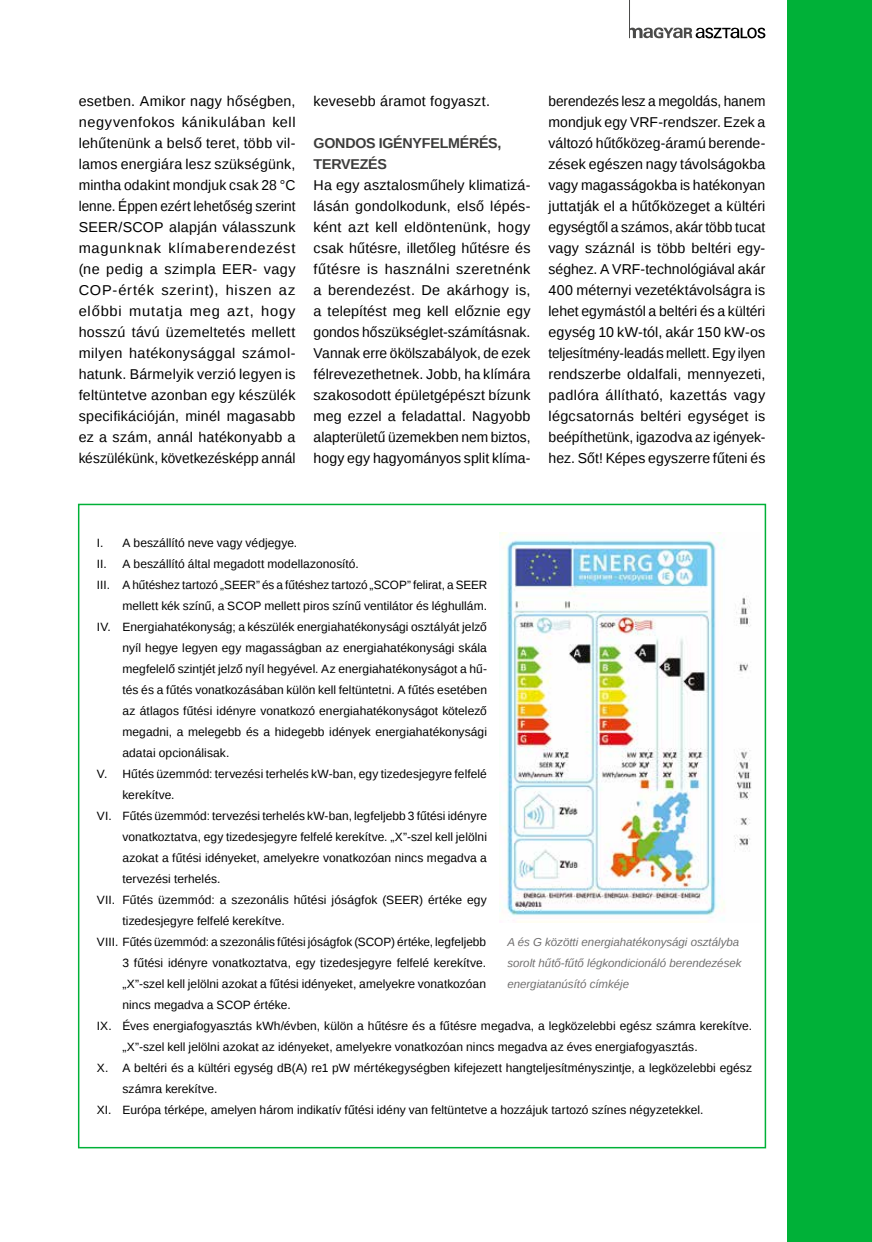
<style>
.page{position:relative;width:872px;height:1242px;background:#fff}
.page>*{position:absolute;margin:0;border:0;box-sizing:border-box;transform-origin:0 0}
.t1{font:14.25px/21px "Liberation Sans";letter-spacing:.005em;color:#000;text-align:justify}
.t2{font:14.25px/21px "Liberation Sans";letter-spacing:.005em;color:#000;text-align:justify;scale:.96 1}
.t3{font:700 14.25px/21px "Liberation Sans";letter-spacing:-.015em;color:#3c3c3b}
.t4{font:12px "Liberation Sans";letter-spacing:.005em;color:#000}
.t5{font:italic 11.55px/21px "Liberation Sans";color:#706f6f}
</style>
<div class="page">
<div style="left:787px;top:0;width:85px;height:1242px;background:#00b138"></div>
<svg style="left:630px;top:27px;width:135px;height:11px"></svg>
<hr style="left:629px;top:0;width:1px;height:38px;background:#4a4a49">
<img style="left:501px;top:532px;width:251px;height:391px">
<p class="t1" style="left:79px;top:91px;width:218px">esetben. Amikor nagy hőségben, negyvenfokos kánikulában kell lehűtenünk a belső teret, több vil&shy;lamos energiára lesz szükségünk, mintha odakint mondjuk csak 28 °C lenne. Éppen ezért lehetőség szerint SEER/SCOP alapján válasszunk magunknak klímaberendezést (ne pedig a szimpla EER- vagy COP-érték szerint), hiszen az előbbi mutatja meg azt, hogy hosszú távú üzemeltetés mellett milyen hatékonysággal számol&shy;hatunk. Bármelyik verzió legyen is feltüntetve azonban egy készülék specifikációján, minél magasabb ez a szám, annál hatékonyabb a készülékünk, következésképp annál</p>
<p class="t1" style="left:313px;top:91px;width:178px">kevesebb áramot fogyaszt.</p>
<p class="t3" style="left:313px;top:132px;width:189px">GONDOS IGÉNYFELMÉRÉS,<br>TERVEZÉS</p>
<p class="t1" style="left:313px;top:175px;width:218px">Ha egy asztalosműhely klimatizá&shy;lásán gondolkodunk, első lépés&shy;ként azt kell eldöntenünk, hogy csak hűtésre, illetőleg hűtésre és fűtésre is használni szeretnénk a berendezést. De akárhogy is, a telepítést meg kell előznie egy gondos hőszükséglet-számításnak.<br>Vannak erre ökölszabályok, de ezek félrevezethetnek. Jobb, ha klímára szakosodott épületgépészt bízunk meg ezzel a feladattal. Nagyobb alapterületű üzemekben nem biztos, hogy egy hagyományos split klíma-</p>
<p class="t2" style="left:548px;top:91px;width:227px">berendezés lesz a megoldás, hanem mondjuk egy VRF-rendszer. Ezek a változó hűtőközeg-áramú berende&shy;zések egészen nagy távolságokba vagy magasságokba is hatékonyan juttatják el a hűtőközeget a kültéri egységtől a számos, akár több tucat vagy száznál is több beltéri egy&shy;séghez. A VRF-technológiával akár 400 méternyi vezetéktávolságra is lehet egymástól a beltéri és a kültéri egység 10 kW-tól, akár 150 kW-os teljesítmény-leadás mellett. Egy ilyen rendszerbe oldalfali, mennyezeti, padlóra állítható, kazettás vagy légcsatornás beltéri egységet is beépíthetünk, igazodva az igények&shy;hez. Sőt! Képes egyszerre fűteni és</p>
<p class="t4" style="left:97px;top:536px;width:202px">I. A beszállító neve vagy védjegye.</p>
<p class="t4" style="left:97px;top:557px;width:263px">II. A beszállító által megadott modellazonosító.</p>
<p class="t4" style="left:97px;top:578px;width:392px">III. A hűtéshez tartozó „SEER” és a fűtéshez tartozó „SCOP” felirat, a SEER</p>
<p class="t4" style="left:122px;top:599px;width:366px">mellett kék színű, a SCOP mellett piros színű ventilátor és léghullám.</p>
<p class="t4" style="left:97px;top:620px;width:391px">IV. Energiahatékonyság; a készülék energiahatékonysági osztályát jelző</p>
<p class="t4" style="left:122px;top:641px;width:366px">nyíl hegye legyen egy magasságban az energiahatékonysági skála</p>
<p class="t4" style="left:122px;top:662px;width:366px">megfelelő szintjét jelző nyíl hegyével. Az energiahatékonyságot a hű-</p>
<p class="t4" style="left:122px;top:683px;width:366px">tés és a fűtés vonatkozásában külön kell feltüntetni. A fűtés esetében</p>
<p class="t4" style="left:122px;top:704px;width:366px">az átlagos fűtési idényre vonatkozó energiahatékonyságot kötelező</p>
<p class="t4" style="left:122px;top:725px;width:366px">megadni, a melegebb és a hidegebb idények energiahatékonysági</p>
<p class="t4" style="left:122px;top:746px;width:108px">adatai opcionálisak.</p>
<p class="t4" style="left:97px;top:767px;width:391px">V. Hűtés üzemmód: tervezési terhelés kW-ban, egy tizedesjegyre felfelé</p>
<p class="t4" style="left:122px;top:788px;width:54px">kerekítve.</p>
<p class="t4" style="left:97px;top:809px;width:391px">VI. Fűtés üzemmód: tervezési terhelés kW-ban, legfeljebb 3 fűtési idényre</p>
<p class="t4" style="left:122px;top:830px;width:366px">vonatkoztatva, egy tizedesjegyre felfelé kerekítve. „X”-szel kell jelölni</p>
<p class="t4" style="left:122px;top:851px;width:366px">azokat a fűtési idényeket, amelyekre vonatkozóan nincs megadva a</p>
<p class="t4" style="left:122px;top:872px;width:99px">tervezési terhelés.</p>
<p class="t4" style="left:97px;top:893px;width:391px">VII. Fűtés üzemmód: a szezonális hűtési jóságfok (SEER) értéke egy</p>
<p class="t4" style="left:122px;top:914px;width:164px">tizedesjegyre felfelé kerekítve.</p>
<p class="t4" style="left:97px;top:935px;width:391px">VIII. Fűtés üzemmód: a szezonális fűtési jóságfok (SCOP) értéke, legfeljebb</p>
<p class="t4" style="left:122px;top:956px;width:365px">3 fűtési idényre vonatkoztatva, egy tizedesjegyre felfelé kerekítve.</p>
<p class="t4" style="left:122px;top:977px;width:365px">„X”-szel kell jelölni azokat a fűtési idényeket, amelyekre vonatkozóan</p>
<p class="t4" style="left:122px;top:998px;width:170px">nincs megadva a SCOP értéke.</p>
<p class="t4" style="left:97px;top:1019px;width:656px">IX. Éves energiafogyasztás kWh/évben, külön a hűtésre és a fűtésre megadva, a legközelebbi egész számra kerekítve.</p>
<p class="t4" style="left:122px;top:1040px;width:576px">„X”-szel kell jelölni azokat az idényeket, amelyekre vonatkozóan nincs megadva az éves energiafogyasztás.</p>
<p class="t4" style="left:97px;top:1061px;width:656px">X. A beltéri és a kültéri egység dB(A) re1 pW mértékegységben kifejezett hangteljesítményszintje, a legközelebbi egész</p>
<p class="t4" style="left:122px;top:1082px;width:96px">számra kerekítve.</p>
<p class="t4" style="left:97px;top:1103px;width:608px">XI. Európa térképe, amelyen három indikatív fűtési idény van feltüntetve a hozzájuk tartozó színes négyzetekkel.</p>
<p class="t5" style="left:507px;top:931px;width:236px">A és G közötti energiahatékonysági osztályba sorolt hűtő-fűtő légkondicionáló berendezések energiatanúsító címkéje</p>
</div>
